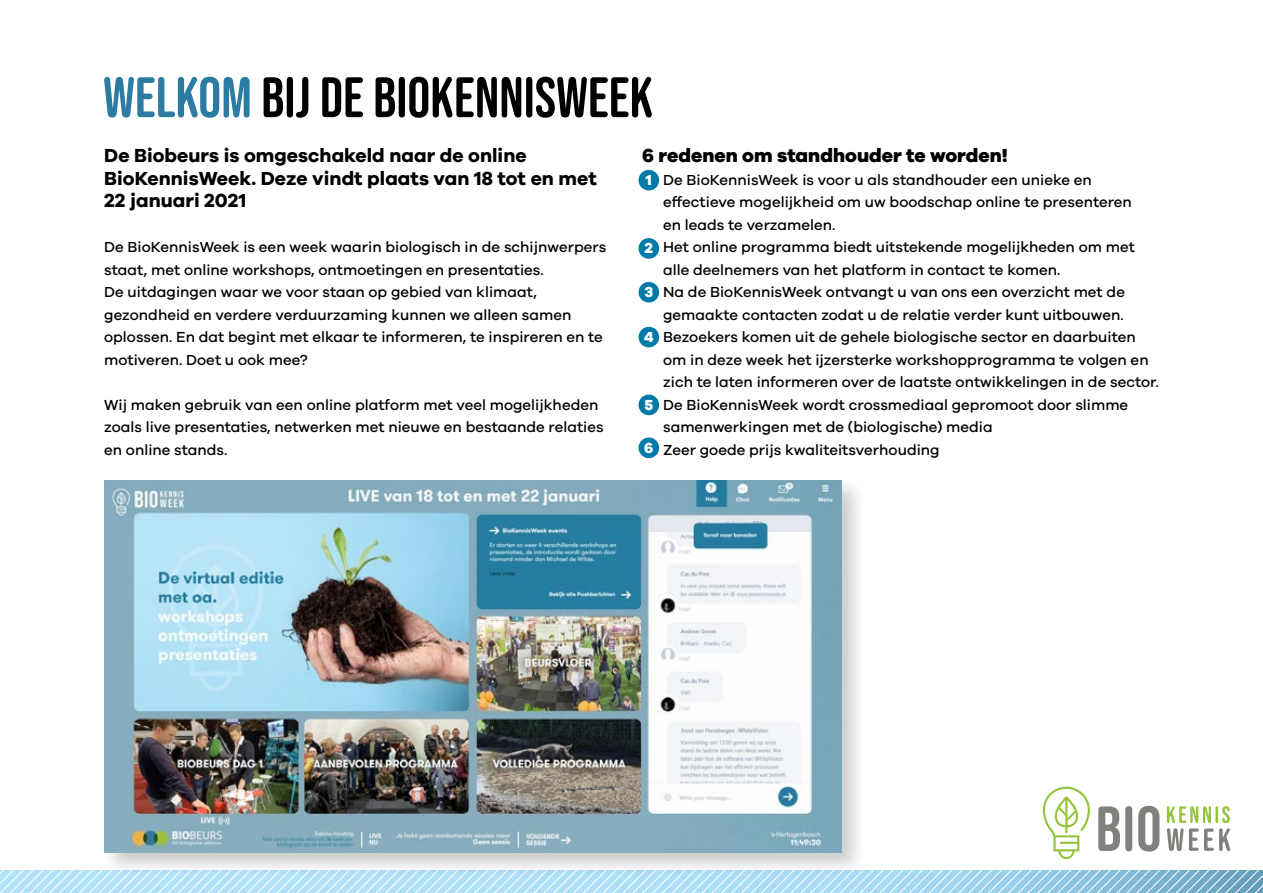
<style>
.page{position:relative;width:1263px;height:893px;background:#fff}
.page>*{position:absolute;margin:0;border:0;box-sizing:border-box;transform-origin:0 0}
.t1{font:57px "Bebas Neue Rounded";color:#000}
.t2{font:700 19.5px/22.5px "Galano Grotesque";color:#000}
.t3{font:800 19.5px "Galano Grotesque";color:#000}
.t4{font:500 15px/22.5px "Galano Grotesque";color:#000}
.t5{font:800 15px "Galano Grotesque";color:#fff}
.s1{color:#2b7ba3}
</style>
<div class="page">
<svg style="left:1043px;top:787px;width:47px;height:72px"></svg>
<svg style="left:1167px;top:806px;width:63px;height:45px"></svg>
<svg style="left:1098px;top:806px;width:22px;height:45px"></svg>
<div style="left:1125px;top:806px;width:7px;height:45px;background:#80807d;border-radius:3px"></div>
<svg style="left:1138px;top:806px;width:21px;height:46px"></svg>
<svg style="left:0;top:871px;width:1263px;height:22px;background:#afdaef"></svg>
<div style="left:100px;top:477px;width:766px;height:400px;background:#000;opacity:.2"></div>
<img style="left:104px;top:481px;width:738px;height:371px">
<div style="left:638px;top:170px;width:21px;height:20px;background:#007aa6;border-radius:50%"></div>
<div style="left:638px;top:238px;width:21px;height:21px;background:#007aa6;border-radius:50%"></div>
<div style="left:638px;top:282px;width:21px;height:20px;background:#007aa6;border-radius:50%"></div>
<div style="left:638px;top:327px;width:21px;height:20px;background:#007aa6;border-radius:50%"></div>
<div style="left:638px;top:395px;width:21px;height:20px;background:#007aa6;border-radius:50%"></div>
<div style="left:638px;top:437px;width:21px;height:21px;background:#007aa6;border-radius:50%"></div>
<h1 class="t1" style="left:103px;top:65px;width:552px"><span class="s1">WELKOM</span> BIJ DE BIOKENNISWEEK</h1>
<h2 class="t2" style="left:104px;top:144px;width:494px">De Biobeurs is omgeschakeld naar de online<br>BioKennisWeek. Deze vindt plaats van 18 tot en met<br>22 januari 2021</h2>
<p class="t4" style="left:104px;top:235px;width:504px">De BioKennisWeek is een week waarin biologisch in de schijnwerpers staat, met online workshops, ontmoetingen en presentaties.<br>De uitdagingen waar we voor staan op gebied van klimaat, gezondheid en verdere verduurzaming kunnen we alleen samen oplossen. En dat begint met elkaar te informeren, te inspireren en te motiveren. Doet u ook mee?</p>
<p class="t4" style="left:104px;top:393px;width:501px">Wij maken gebruik van een online platform met veel mogelijkheden zoals live presentaties, netwerken met nieuwe en bestaande relaties en online stands.</p>
<h2 class="t3" style="left:642px;top:143px;width:367px">6 redenen om standhouder te worden!</h2>
<p class="t4" style="left:663px;top:168px;width:497px">De BioKennisWeek is voor u als standhouder een unieke en effectieve mogelijkheid om uw boodschap online te presenteren<br>en leads te verzamelen.<br>Het online programma biedt uitstekende mogelijkheden om met alle deelnemers van het platform in contact te komen.<br>Na de BioKennisWeek ontvangt u van ons een overzicht met de gemaakte contacten zodat u de relatie verder kunt uitbouwen.<br>Bezoekers komen uit de gehele biologische sector en daarbuiten om in deze week het ijzersterke workshopprogramma te volgen en zich te laten informeren over de laatste ontwikkelingen in de sector.<br>De BioKennisWeek wordt crossmediaal gepromoot door slimme samenwerkingen met de (biologische) media<br>Zeer goede prijs kwaliteitsverhouding</p>
<p class="t5" style="left:646px;top:171px;width:8px">1</p>
<p class="t5" style="left:644px;top:239px;width:10px">2</p>
<p class="t5" style="left:644px;top:283px;width:10px">3</p>
<p class="t5" style="left:644px;top:327px;width:11px">4</p>
<p class="t5" style="left:644px;top:395px;width:10px">5</p>
<p class="t5" style="left:644px;top:438px;width:11px">6</p>
</div>
